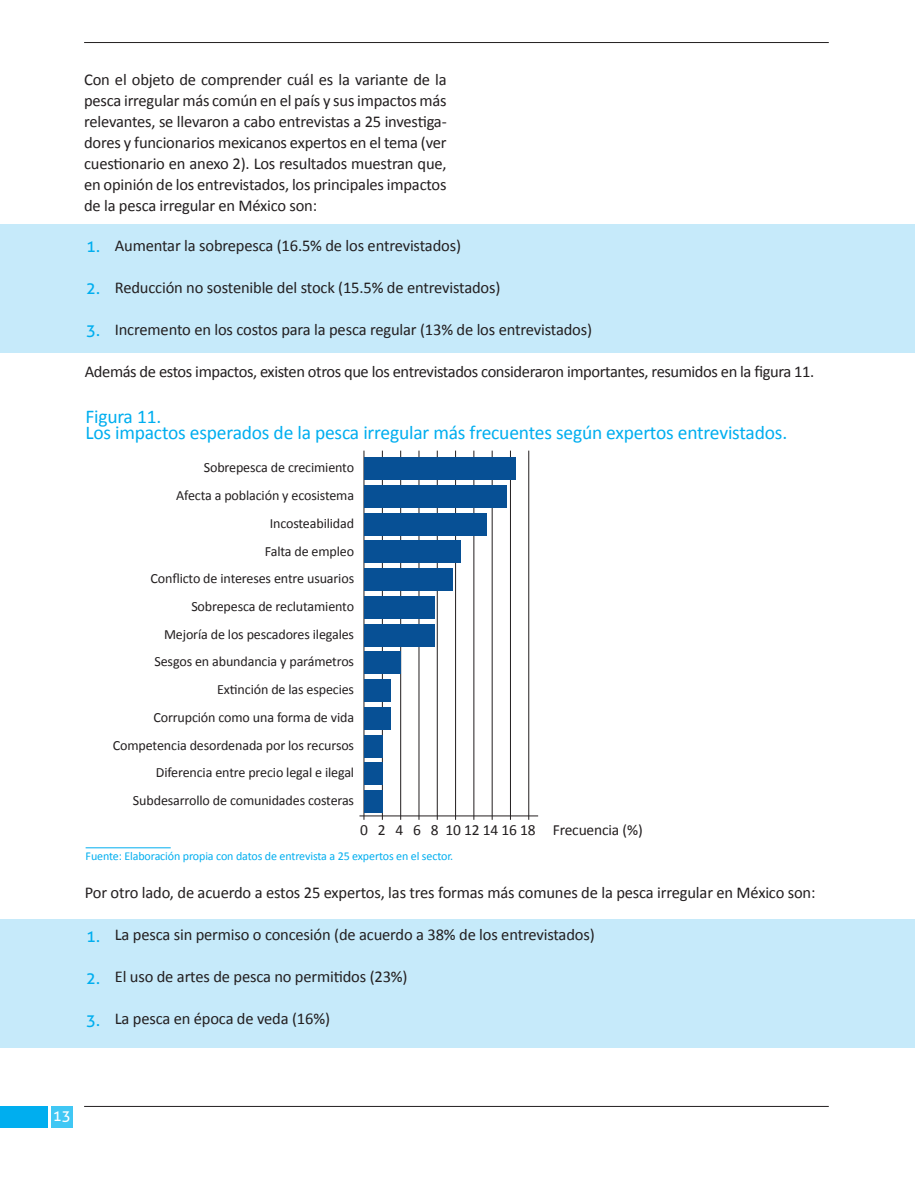
<style>
.page{position:relative;width:915px;height:1191px;background:#fff}
.page>*{position:absolute;margin:0;border:0;box-sizing:border-box;transform-origin:0 0}
.t1{font:19.5px/16.5px "Calibri";letter-spacing:-.01em;color:#00aeef}
.t2{font:16.5px/21px "Calibri";letter-spacing:-.01em;color:#231f20;text-align:justify}
.t3{font:16.5px "Aller";color:#00aeef}
.t4{font:15.45px "Calibri";letter-spacing:-.01em;color:#231f20}
.t5{font:15px "Aller";color:#fff}
.t6{font:14.1px/27.8px "Calibri";letter-spacing:-.01em;color:#231f20;text-align:right}
.t7{font:12px "Calibri";letter-spacing:-.01em;color:#00aeef}
</style>
<div class="page">
<div style="left:0;top:224px;width:914px;height:128px;background:#c6eafa"></div>
<div style="left:0;top:919px;width:914px;height:128px;background:#c6eafa"></div>
<hr style="left:84px;top:42px;width:744px;height:1px;background:#231f20">
<hr style="left:84px;top:1106px;width:744px;height:1px;background:#231f20">
<div style="left:0;top:1106px;width:48px;height:21px;background:#00aeef"></div>
<div style="left:51px;top:1106px;width:21px;height:21px;background:#40c7f4"></div>
<hr style="left:86px;top:847px;width:85px;height:1px;background:#00aeef">
<hr style="left:363px;top:450px;width:1px;height:370px;background:#231f20">
<hr style="left:382px;top:450px;width:1px;height:370px;background:#231f20">
<hr style="left:400px;top:450px;width:1px;height:370px;background:#231f20">
<hr style="left:418px;top:450px;width:1px;height:370px;background:#231f20">
<hr style="left:437px;top:450px;width:1px;height:370px;background:#231f20">
<hr style="left:528px;top:450px;width:1px;height:370px;background:#231f20">
<hr style="left:510px;top:450px;width:1px;height:370px;background:#231f20">
<hr style="left:491px;top:450px;width:1px;height:370px;background:#231f20">
<hr style="left:473px;top:450px;width:1px;height:370px;background:#231f20">
<hr style="left:455px;top:450px;width:1px;height:370px;background:#231f20">
<div style="left:364px;top:457px;width:151px;height:23px;background:#075095"></div>
<div style="left:364px;top:485px;width:142px;height:23px;background:#075095"></div>
<div style="left:364px;top:513px;width:123px;height:22px;background:#075095"></div>
<div style="left:364px;top:541px;width:97px;height:22px;background:#075095"></div>
<div style="left:364px;top:568px;width:88px;height:23px;background:#075095"></div>
<div style="left:364px;top:596px;width:70px;height:22px;background:#075095"></div>
<div style="left:364px;top:624px;width:70px;height:22px;background:#075095"></div>
<div style="left:364px;top:651px;width:36px;height:23px;background:#075095"></div>
<div style="left:364px;top:679px;width:27px;height:23px;background:#075095"></div>
<div style="left:364px;top:707px;width:27px;height:22px;background:#075095"></div>
<div style="left:364px;top:735px;width:18px;height:22px;background:#075095"></div>
<div style="left:364px;top:762px;width:18px;height:23px;background:#075095"></div>
<div style="left:364px;top:790px;width:18px;height:23px;background:#075095"></div>
<hr style="left:359px;top:815px;width:179px;height:1px;background:#231f20">
<p class="t2" style="left:84px;top:69px;width:364px">Con el objeto de comprender cuál es la variante de la pesca irregular más común en el país y sus impactos más relevantes, se llevaron a cabo entrevistas a 25 investiga&shy;dores y funcionarios mexicanos expertos en el tema (ver cuestionario en anexo 2). Los resultados muestran que, en opinión de los entrevistados, los principales impactos de la pesca irregular en México son:</p>
<p class="t2" style="left:115px;top:235px;width:347px">Aumentar la sobrepesca (16.5% de los entrevistados)</p>
<p class="t2" style="left:115px;top:277px;width:387px">Reducción no sostenible del stock (15.5% de entrevistados)</p>
<p class="t2" style="left:115px;top:319px;width:478px">Incremento en los costos para la pesca regular (13% de los entrevistados)</p>
<p class="t2" style="left:85px;top:361px;width:730px">Además de estos impactos, existen otros que los entrevistados consideraron importantes, resumidos en la figura 11.</p>
<p class="t3" style="left:86px;top:236px;width:15px">1.</p>
<p class="t3" style="left:86px;top:278px;width:15px">2.</p>
<p class="t3" style="left:86px;top:320px;width:15px">3.</p>
<p class="t1" style="left:85px;top:408px;width:703px">Figura 11.<br>Los impactos esperados de la pesca irregular más frecuentes según expertos entrevistados.</p>
<p class="t6" style="left:204px;top:454px;width:152px">Sobrepesca de crecimiento</p>
<p class="t6" style="left:176px;top:481px;width:179px">Afecta a población y ecosistema</p>
<p class="t6" style="left:269px;top:509px;width:86px">Incosteabilidad</p>
<p class="t6" style="left:150px;top:537px;width:205px">Falta de empleo<br>Conflicto de intereses entre usuarios</p>
<p class="t6" style="left:154px;top:592px;width:201px">Sobrepesca de reclutamiento<br>Mejoría de los pescadores ilegales<br>Sesgos en abundancia y parámetros</p>
<p class="t6" style="left:113px;top:675px;width:243px">Extinción de las especies<br>Corrupción como una forma de vida Competencia desordenada por los recursos Diferencia entre precio legal e ilegal</p>
<p class="t6" style="left:133px;top:786px;width:222px">Subdesarrollo de comunidades costeras</p>
<p class="t4" style="left:360px;top:820px;width:177px">0 2 4 6 8 10 12 14 16 18</p>
<p class="t7" style="left:86px;top:849px;width:369px">Fuente: Elaboración propia con datos de entrevista a 25 expertos en el sector.</p>
<p class="t4" style="left:552px;top:820px;width:91px">Frecuencia (%)</p>
<p class="t2" style="left:85px;top:882px;width:732px">Por otro lado, de acuerdo a estos 25 expertos, las tres formas más comunes de la pesca irregular en México son:</p>
<p class="t2" style="left:115px;top:924px;width:481px">La pesca sin permiso o concesión (de acuerdo a 38% de los entrevistados)</p>
<p class="t2" style="left:115px;top:966px;width:294px">El uso de artes de pesca no permitidos (23%)</p>
<p class="t2" style="left:115px;top:1008px;width:216px">La pesca en época de veda (16%)</p>
<p class="t3" style="left:86px;top:926px;width:15px">1.</p>
<p class="t3" style="left:86px;top:968px;width:15px">2.</p>
<p class="t3" style="left:86px;top:1010px;width:15px">3.</p>
<p class="t5" style="left:53px;top:1106px;width:19px">13</p>
</div>
